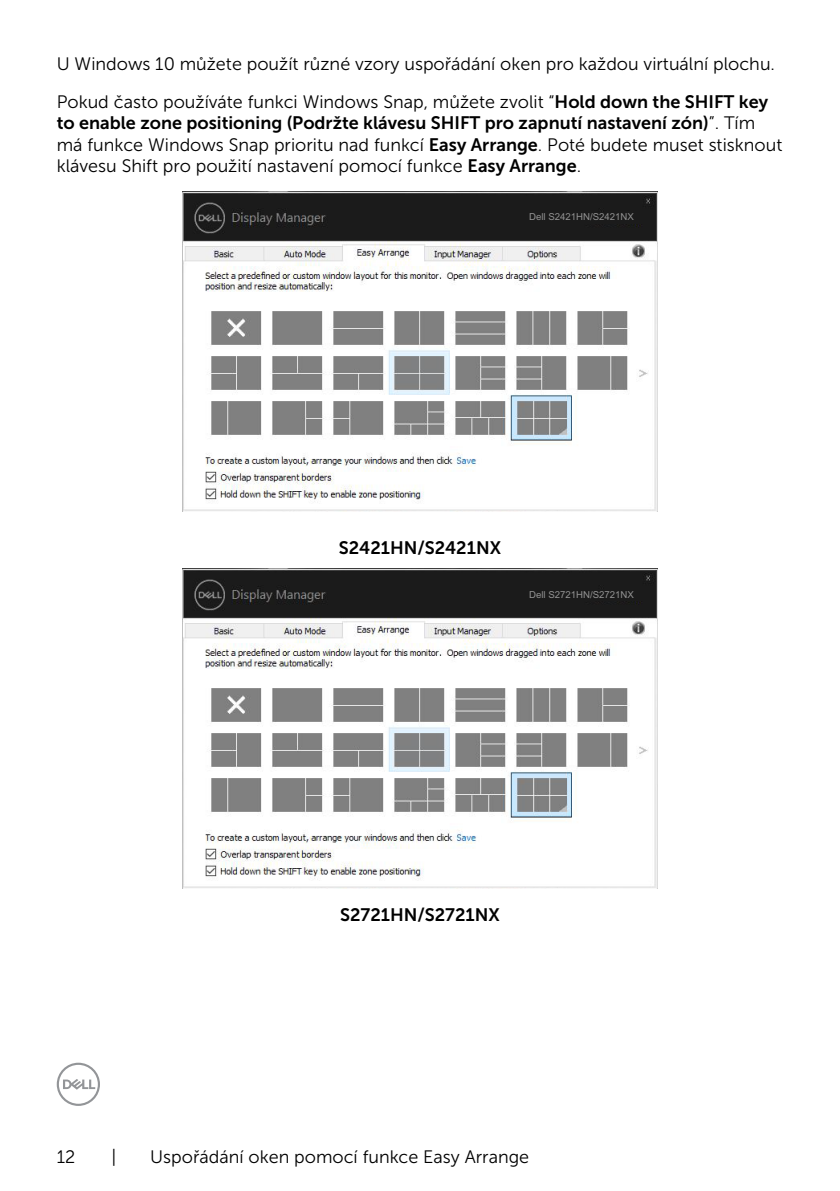
<style>
.page{position:relative;width:840px;height:1191px;background:#fff}
.page>*{position:absolute;margin:0;border:0;box-sizing:border-box;transform-origin:0 0}
.t1{font:18px/37.2px "Museo Sans For Dell 300";color:#000}
.t2{font:18px "Museo Sans For Dell 700";color:#000}
.t3{font:9.6px "Arial";color:#939393}
.s1{font-family:"Museo Sans For Dell 700"}
.s2{font-family:"Museo Sans For Dell 300"}
</style>
<div class="page">
<svg style="left:57px;top:1062px;width:43px;height:44px"></svg>
<img style="left:182px;top:192px;width:475px;height:319px">
<div style="left:539px;top:212px;width:103px;height:12px;background:#1b1b1b"></div>
<img style="left:182px;top:569px;width:475px;height:319px">
<div style="left:539px;top:590px;width:103px;height:11px;background:#1b1b1b"></div>
<p class="t1" style="left:57px;top:46px;width:719px">U Windows 10 můžete použít různé vzory uspořádání oken pro každou virtuální plochu.<br>Pokud často používáte funkci Windows Snap, můžete zvolit “<span class="s1">Hold down the SHIFT key</span></p>
<p class="t2" style="left:57px;top:113px;width:699px">to enable zone positioning (Podržte klávesu SHIFT pro zapnutí nastavení zón)<span class="s2">”. Tím</span></p>
<p class="t1" style="left:57px;top:134px;width:726px;line-height:21.6px">má funkce Windows Snap prioritu nad funkcí <span class="s1">Easy Arrange</span>. Poté budete muset stisknout klávesu Shift pro použití nastavení pomocí funkce <span class="s1">Easy Arrange</span>.</p>
<p class="t3" style="left:529px;top:211px;width:106px">Dell S2421HN/S2421NX</p>
<p class="t2" style="left:339px;top:538px;width:164px">S2421HN/S2421NX</p>
<p class="t3" style="left:529px;top:589px;width:106px">Dell S2721HN/S2721NX</p>
<p class="t2" style="left:340px;top:905px;width:161px">S2721HN/S2721NX</p>
<p class="t1" style="left:57px;top:1138px;width:20px">12</p>
<p class="t1" style="left:111px;top:1138px;width:6px">|</p>
<p class="t1" style="left:150px;top:1138px;width:380px">Uspořádání oken pomocí funkce Easy Arrange</p>
</div>
